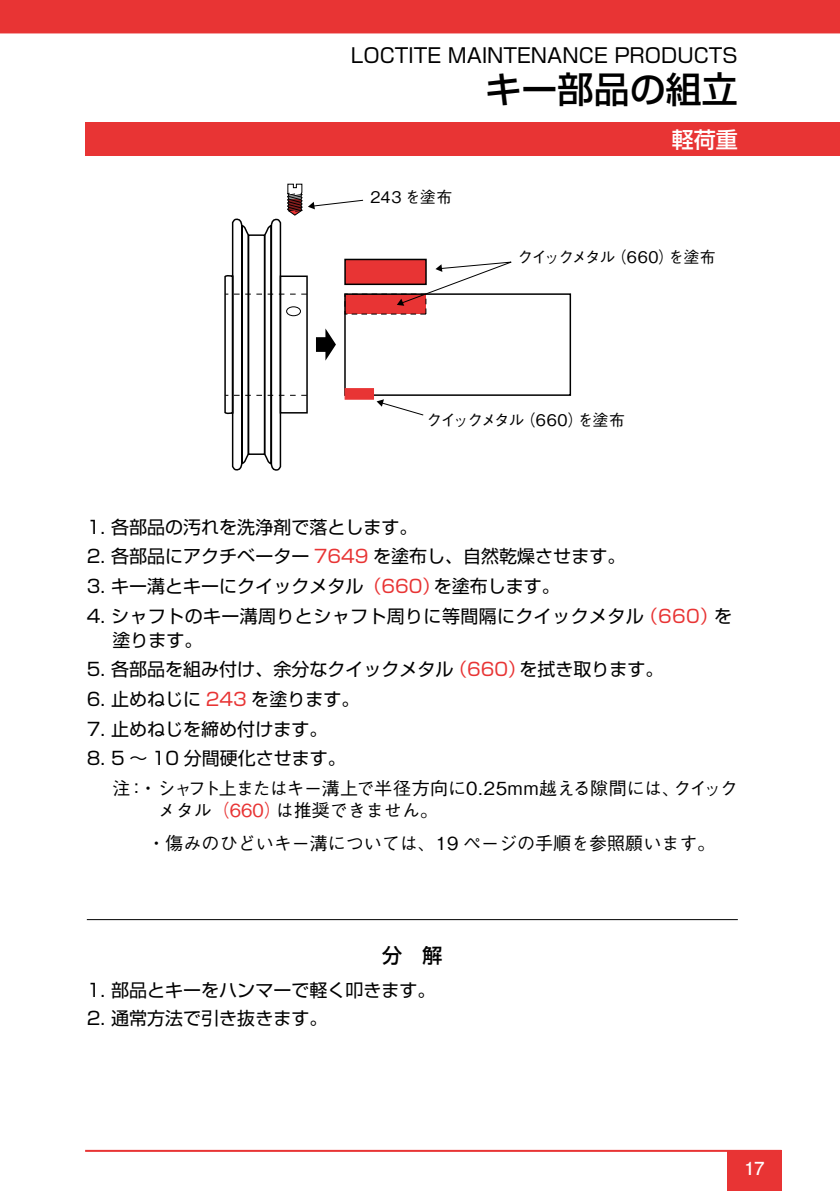
<style>
.page{position:relative;width:840px;height:1191px;background:#fff}
.page>*{position:absolute;margin:0;border:0;box-sizing:border-box;transform-origin:0 0}
.t1{font:500 36px "Shin Go Pro";color:#000}
.t2{font:500 22px "Shin Go Pro";color:#fff}
.t3{font:20px "Shin Go Pro";color:#000}
.t4{font:500 20px "Shin Go Pro";color:#000}
.t5{font:18px "Shin Go Pro";color:#000}
.t6{font:500 18px/21.6px "Gothic BBB Pro";color:#000}
.t7{font:18px/24px "Shin Go Pro";letter-spacing:.02em;color:#000}
.t8{font:700 18px "Futo Go B101 Pro";color:#fff}
.t9{font:500 16px "Gothic BBB Pro";letter-spacing:-.1em;color:#000}
.t10{font:500 16px "Gothic BBB Pro";letter-spacing:-.08em;color:#000}
.s1{color:#e83434}
</style>
<div class="page">
<div style="left:0;top:0;width:839px;height:34px;background:#e83434"></div>
<div style="left:85px;top:122px;width:754px;height:34px;background:#e83434"></div>
<div style="left:727px;top:1150px;width:54px;height:41px;background:#e83434"></div>
<hr style="left:85px;top:1149px;width:696px;height:2px;background:#e83434">
<hr style="left:87px;top:919px;width:650px;height:1px;background:#000">
<div style="left:345px;top:294px;width:80px;height:20px;background:#e83434"></div>
<div style="left:345px;top:259px;width:81px;height:25px;background:#e83434"></div>
<div style="left:344px;top:259px;width:82px;height:26px;border:2px solid #000"></div>
<div style="left:344px;top:293px;width:226px;height:103px;border:2px solid #000"></div>
<svg style="left:396px;top:260px;width:122px;height:46px"></svg>
<svg style="left:224px;top:184px;width:140px;height:286px"></svg>
<svg style="left:376px;top:399px;width:48px;height:17px"></svg>
<div style="left:344px;top:388px;width:30px;height:12px;background:#e83434;border:1px solid #e83434"></div>
<div style="left:517px;top:251px;width:198px;height:14px;background:#fff"></div>
<p class="t3" style="left:350px;top:39px;width:388px">LOCTITE MAINTENANCE PRODUCTS</p>
<h1 class="t1" style="left:485px;top:60px;width:253px">キー部品の組立</h1>
<p class="t10" style="left:370px;top:184px;width:83px">243 を塗布</p>
<p class="t2" style="left:671px;top:121px;width:67px">軽荷重</p>
<p class="t9" style="left:517px;top:244px;width:200px">クイックメタル（660）を塗布</p>
<p class="t9" style="left:426px;top:407px;width:200px">クイックメタル（660）を塗布</p>
<p class="t5" style="left:87px;top:512px;width:332px">1. 各部品の汚れを洗浄剤で落とします。</p>
<p class="t5" style="left:87px;top:542px;width:539px">2. 各部品にアクチベーター <span class="s1">7649</span> を塗布し、自然乾燥させます。</p>
<p class="t5" style="left:87px;top:571px;width:474px">3. キー溝とキーにクイックメタル<span class="s1">（660）</span>を塗布します。</p>
<p class="t7" style="left:112px;top:601px;width:621px;text-indent:-26px">4. シャフトのキー溝周りとシャフト周りに等間隔にクイックメタル<span class="s1">（660）</span>を塗ります。</p>
<p class="t5" style="left:87px;top:654px;width:578px">5. 各部品を組み付け、余分なクイックメタル<span class="s1">（660）</span>を拭き取ります。</p>
<p class="t5" style="left:87px;top:684px;width:274px">6. 止めねじに <span class="s1">243</span> を塗ります。</p>
<p class="t5" style="left:87px;top:714px;width:242px">7. 止めねじを締め付けます。</p>
<p class="t5" style="left:87px;top:743px;width:260px">8. 5 〜 10 分間硬化させます。</p>
<p class="t6" style="left:158px;top:775px;width:581px;text-indent:-45px">注：・シャフト上またはキー溝上で半径方向に0.25mm越える隙間には、クイックメタル<span class="s1">（660）</span>は推奨できません。</p>
<p class="t6" style="left:147px;top:830px;width:569px">・傷みのひどいキー溝については、19 ページの手順を参照願います。</p>
<p class="t4" style="left:382px;top:939px;width:61px">分　解</p>
<p class="t5" style="left:87px;top:975px;width:350px">1. 部品とキーをハンマーで軽く叩きます。</p>
<p class="t5" style="left:87px;top:1003px;width:242px">2. 通常方法で引き抜きます。</p>
<p class="t8" style="left:744px;top:1154px;width:22px">17</p>
</div>
